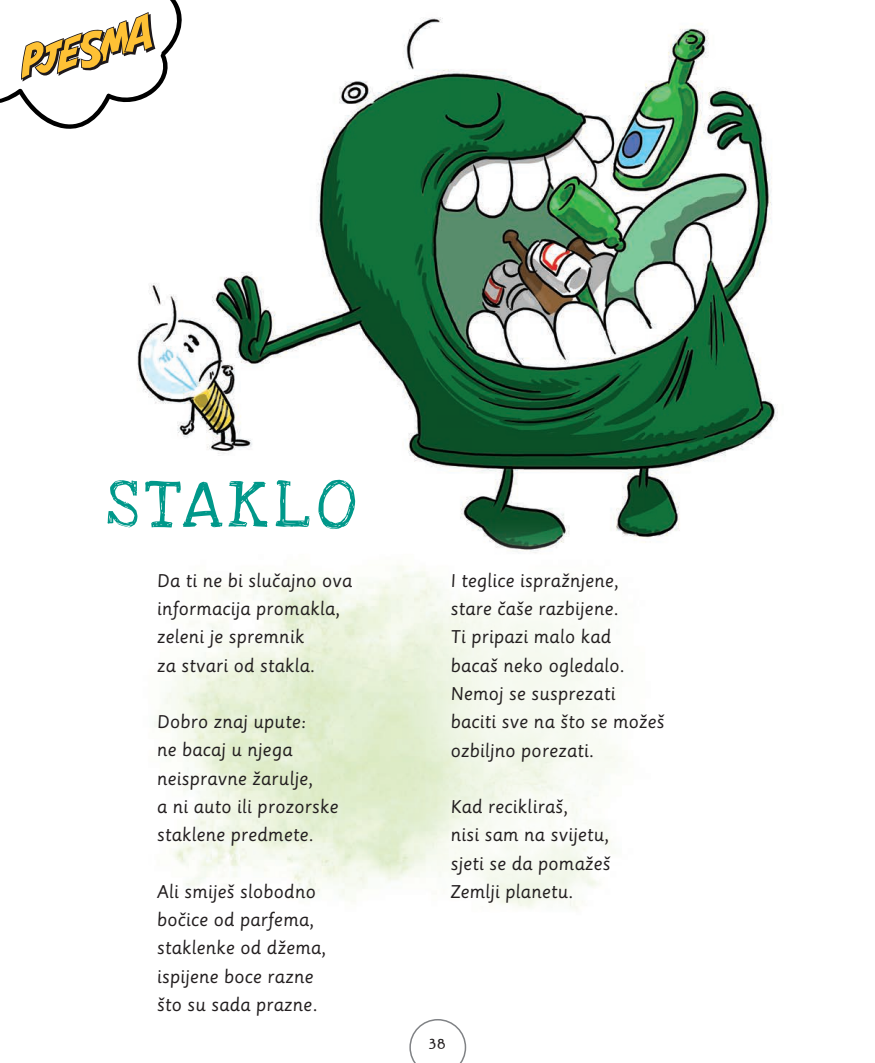
<style>
.page{position:relative;width:875px;height:1063px;background:#fff}
.page>*{position:absolute;margin:0;border:0;box-sizing:border-box;transform-origin:0 0}
.t1{font:69px "Love Ya Like A Sister";letter-spacing:.1em;color:#00988a}
.t2{font:700 19.5px "Pocket";color:#231f20}
.t3{font:18px/28.2px "Sassoon Primary";color:#231f20}
</style>
<div class="page">
<img style="left:137px;top:17px;width:641px;height:885px">
<div style="left:392px;top:514px;width:329px;height:446px;background:#fff;opacity:.75"></div>
<svg style="left:409px;top:1019px;width:57px;height:43px"></svg>
<svg style="left:0;top:0;width:187px;height:131px"></svg>
<h1 class="t1" style="left:106px;top:463px;width:251px">STAKLO</h1>
<p class="t3" style="left:157px;top:566px;width:196px">Da ti ne bi slučajno ova informacija promakla, zeleni je spremnik<br>za stvari od stakla.</p>
<p class="t3" style="left:157px;top:707px;width:183px">Dobro znaj upute:<br>ne bacaj u njega neispravne žarulje,<br>a ni auto ili prozorske staklene predmete.</p>
<p class="t3" style="left:157px;top:877px;width:171px">Ali smiješ slobodno bočice od parfema, staklenke od džema, ispijene boce razne što su sada prazne.</p>
<p class="t3" style="left:450px;top:566px;width:215px">I teglice ispražnjene, stare čaše razbijene.<br>Ti pripazi malo kad<br>bacaš neko ogledalo.<br>Nemoj se susprezati baciti sve na što se možeš ozbiljno porezati.</p>
<p class="t3" style="left:450px;top:792px;width:161px">Kad recikliraš,<br>nisi sam na svijetu, sjeti se da pomažeš<br>Zemlji planetu.</p>
<p class="t2" style="left:428px;top:1027px;width:19px">38</p>
</div>
